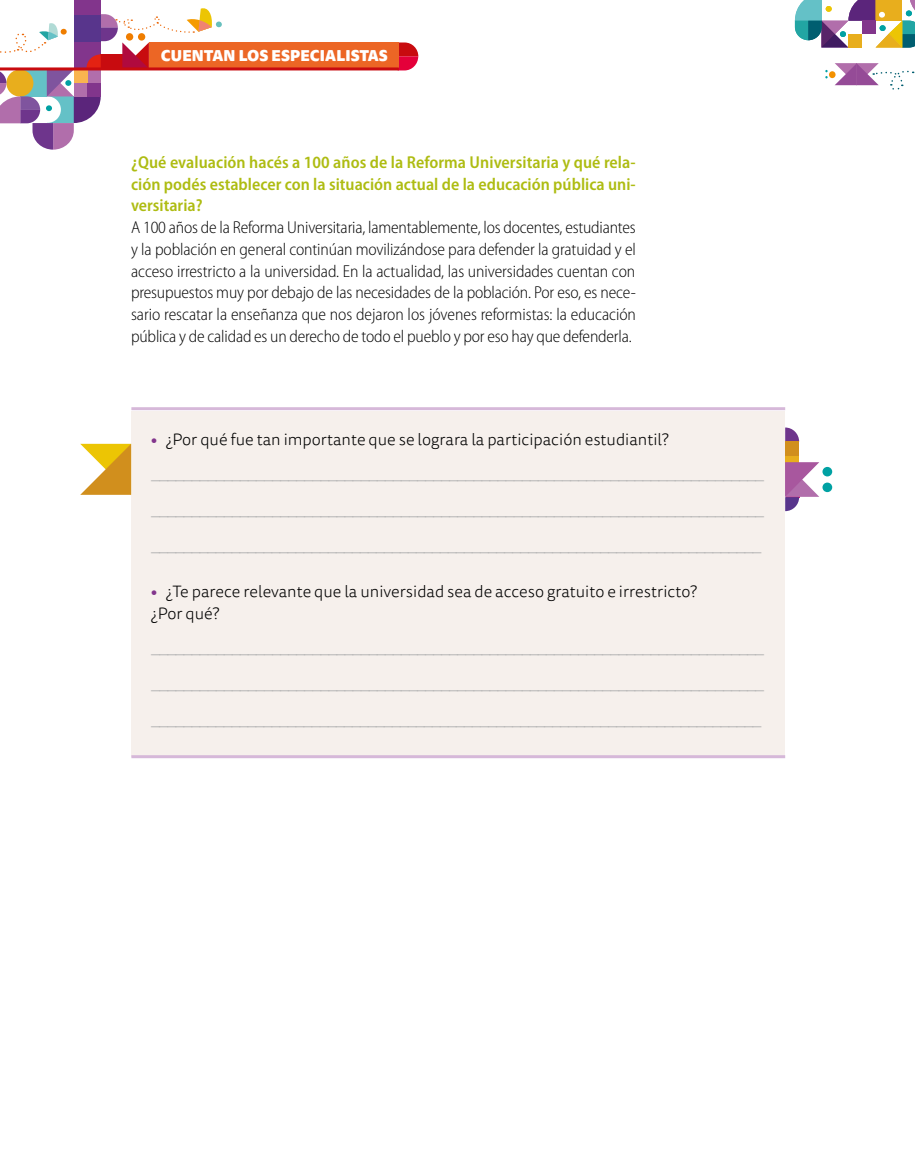
<style>
.page{position:relative;width:915px;height:1170px;background:#fff}
.page>*{position:absolute;margin:0;border:0;box-sizing:border-box;transform-origin:0 0}
.renglones{font:300 semi-condensed 18px/36px "Myriad Pro";color:#b2b2b2;text-align:justify}
.Seccion_txt_sin_sang{font:300 semi-condensed 17.25px/21.8px "Myriad Pro";letter-spacing:-.01em;color:#000;text-align:justify}
.Seccion_txt_sin_sang-2{font:600 semi-condensed 17.25px/21.8px "Myriad Pro";color:#aebc12;text-align:justify}
.t1{font:300 16.5px/22.5px "Tisa Sans Pro";color:#000}
.titulillos_plaq_blan{font:900 15px "Tisa Sans Pro";letter-spacing:.01em;color:#fff}
.s1{font-family:"Myriad Pro";font-weight:900;color:#82358c}
</style>
<div class="page">
<div style="left:74px;top:0;width:27px;height:14px;background:#82358c"></div>
<svg style="left:828px;top:71px;width:7px;height:7px"></svg>
<svg style="left:834px;top:63px;width:79px;height:27px"></svg>
<svg style="left:794px;top:0;width:120px;height:48px"></svg>
<svg style="left:398px;top:42px;width:20px;height:28px"></svg>
<div style="left:149px;top:42px;width:249px;height:26px;background:#ec6625"></div>
<hr style="left:0;top:67px;width:398px;height:3px;background:#c80b0f">
<svg style="left:0;top:8px;width:222px;height:142px"></svg>
<hr style="left:133px;top:407px;width:650px;height:3px;background:#d6b8d9">
<div style="left:131px;top:411px;width:653px;height:345px;background:#f6f0ec"></div>
<hr style="left:133px;top:755px;width:650px;height:3px;background:#d6b8d9">
<svg style="left:784px;top:427px;width:14px;height:15px"></svg>
<div style="left:784px;top:455px;width:14px;height:14px;background:#e8ae1d"></div>
<div style="left:784px;top:442px;width:14px;height:14px;background:#d18f1d"></div>
<svg style="left:784px;top:462px;width:35px;height:49px"></svg>
<div style="left:822px;top:482px;width:9px;height:10px;background:#00a1a3;border-radius:50%"></div>
<div style="left:822px;top:467px;width:9px;height:9px;background:#00a1a3;border-radius:50%"></div>
<svg style="left:80px;top:444px;width:51px;height:51px"></svg>
<p class="titulillos_plaq_blan" style="left:161px;top:44px;width:228px">CUENTAN LOS ESPECIALISTAS</p>
<p class="Seccion_txt_sin_sang-2" style="left:131px;top:151px;width:506px">¿Qué evaluación hacés a 100 años de la Reforma Universitaria y qué rela&shy;ción podés establecer con la situación actual de la educación pública uni&shy;versitaria?</p>
<p class="Seccion_txt_sin_sang" style="left:131px;top:216px;width:506px">A 100 años de la Reforma Universitaria, lamentablemente, los docentes, estudiantes y la población en general continúan movilizándose para defender la gratuidad y el acceso irrestricto a la universidad. En la actualidad, las universidades cuentan con presupuestos muy por debajo de las necesidades de la población. Por eso, es nece&shy;sario rescatar la enseñanza que nos dejaron los jóvenes reformistas: la educación pública y de calidad es un derecho de todo el pueblo y por eso hay que defenderla.</p>
<p class="t1" style="left:151px;top:428px;width:518px"><span class="s1">•</span> ¿Por qué fue tan importante que se lograra la participación estudiantil?</p>
<p class="renglones" style="left:151px;top:454px;width:614px">____________________________________________________________________________ ____________________________________________________________________________ ____________________________________________________________________________</p>
<p class="t1" style="left:151px;top:580px;width:547px"><span class="s1">•</span> ¿Te parece relevante que la universidad sea de acceso gratuito e irrestricto? ¿Por qué?</p>
<p class="renglones" style="left:151px;top:628px;width:614px">____________________________________________________________________________ ____________________________________________________________________________ ____________________________________________________________________________</p>
</div>
